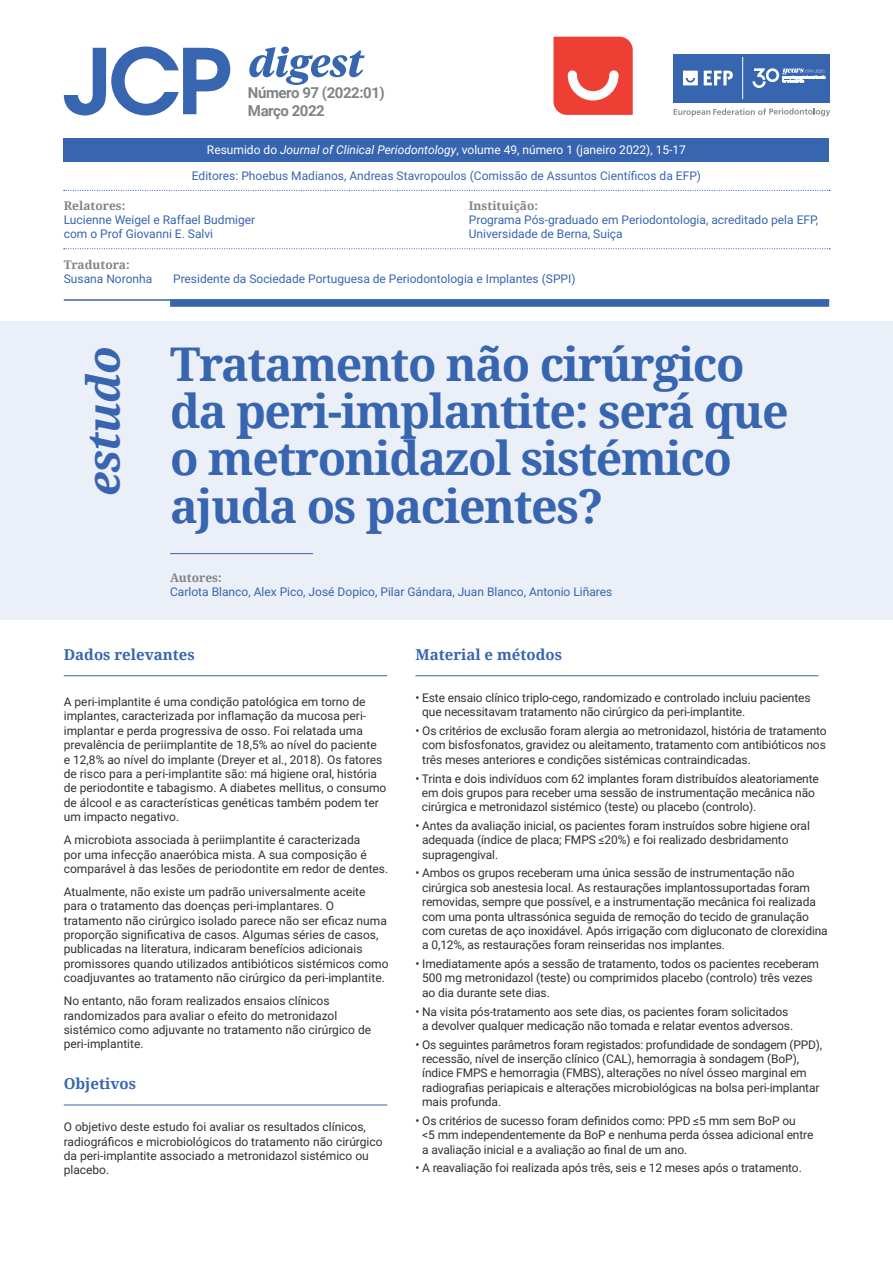
<style>
.page{position:relative;width:893px;height:1263px;background:#fff}
.page>*{position:absolute;margin:0;border:0;box-sizing:border-box;transform-origin:0 0}
.t1{font:700 46.5px/47.2px "Noto Serif";letter-spacing:-.03em;color:#3765b0}
.t2{font:italic 700 45px "Noto Serif";letter-spacing:-.02em;color:#3765b0}
.t3{font:700 15px "Noto Serif";color:#3765b0}
.t4{font:700 15px "Roboto";letter-spacing:-.03em;color:#818486}
.t5{font:12px/14.4px "Roboto";letter-spacing:-.01em;color:#2c3234}
.t6{font:12px/14.4px "Roboto";color:#3765b0}
.t7{font:12px "Roboto";color:#fff}
.t8{font:700 12px "Noto Serif";color:#818486}
.s1{font-style:italic}
</style>
<div class="page">
<div style="left:64px;top:139px;width:765px;height:23px;background:#3765b0"></div>
<svg style="left:64px;top:47px;width:166px;height:68px"></svg>
<svg style="left:249px;top:47px;width:116px;height:38px"></svg>
<svg style="left:64px;top:190px;width:766px;height:1px"></svg>
<div style="left:0;top:321px;width:893px;height:299px;background:#ebeff7"></div>
<hr style="left:64px;top:299px;width:765px;height:2px;background:#3765b0">
<div style="left:170px;top:299px;width:659px;height:8px;background:#3765b0"></div>
<hr style="left:170px;top:553px;width:143px;height:1px;background:#3765b0">
<hr style="left:64px;top:675px;width:323px;height:1px;background:#3c5da8">
<hr style="left:64px;top:1105px;width:323px;height:1px;background:#3c5da8">
<hr style="left:415px;top:675px;width:404px;height:1px;background:#3c5da8">
<svg style="left:553px;top:37px;width:80px;height:78px;background:#f0584f"></svg>
<svg style="left:674px;top:108px;width:156px;height:9px"></svg>
<div style="left:673px;top:54px;width:156px;height:49px;background:#3765b0"></div>
<svg style="left:683px;top:57px;width:142px;height:42px"></svg>
<hr style="left:742px;top:57px;width:1px;height:42px;background:#fff">
<svg style="left:64px;top:248px;width:766px;height:1px"></svg>
<p class="t4" style="left:248px;top:82px;width:138px">Número 97 (2022:01)</p>
<p class="t4" style="left:248px;top:100px;width:78px">Março 2022</p>
<p class="t7" style="left:207px;top:142px;width:481px">Resumido do <span class="s1">Journal of Clinical Periodontology</span>, volume 49, número 1 (janeiro 2022), 15-17</p>
<p class="t6" style="left:192px;top:168px;width:511px">Editores: Phoebus Madianos, Andreas Stavropoulos (Comissão de Assuntos Científicos da EFP)</p>
<p class="t8" style="left:64px;top:197px;width:63px">Relatores:</p>
<p class="t6" style="left:64px;top:212px;width:193px">Lucienne Weigel e Raffael Budmiger com o Prof Giovanni E. Salvi</p>
<p class="t8" style="left:469px;top:197px;width:71px">Instituição:</p>
<p class="t6" style="left:469px;top:212px;width:351px">Programa Pós-graduado em Periodontologia, acreditado pela EFP,<br>Universidade de Berna, Suiça</p>
<p class="t8" style="left:64px;top:256px;width:67px">Tradutora:</p>
<p class="t6" style="left:64px;top:271px;width:90px">Susana Noronha</p>
<p class="t6" style="left:173px;top:271px;width:404px">Presidente da Sociedade Portuguesa de Periodontologia e Implantes (SPPI)</p>
<p class="t2" style="left:72px;top:496px;width:151px;rotate:-90deg">estudo</p>
<p class="t1" style="left:170px;top:339px;width:620px">Tratamento não cirúrgico da peri-implantite: será que o metronidazol sistémico ajuda os pacientes?</p>
<p class="t8" style="left:170px;top:569px;width:53px">Autores:</p>
<p class="t6" style="left:170px;top:584px;width:444px">Carlota Blanco, Alex Pico, José Dopico, Pilar Gándara, Juan Blanco, Antonio Liñares</p>
<p class="t3" style="left:64px;top:644px;width:132px">Dados relevantes</p>
<p class="t5" style="left:64px;top:694px;width:324px">A peri-implantite é uma condição patológica em torno de implantes, caracterizada por inflamação da mucosa peri&shy;implantar e perda progressiva de osso. Foi relatada uma prevalência de periimplantite de 18,5% ao nível do paciente<br>e 12,8% ao nível do implante (Dreyer et al., 2018). Os fatores de risco para a peri-implantite são: má higiene oral, história de periodontite e tabagismo. A diabetes mellitus, o consumo de álcool e as características genéticas também podem ter um impacto negativo.</p>
<p class="t5" style="left:64px;top:832px;width:326px">A microbiota associada à periimplantite é caracterizada<br>por uma infecção anaeróbica mista. A sua composição é comparável à das lesões de periodontite em redor de dentes.</p>
<p class="t5" style="left:64px;top:884px;width:326px">Atualmente, não existe um padrão universalmente aceite para o tratamento das doenças peri-implantares. O tratamento não cirúrgico isolado parece não ser eficaz numa proporção significativa de casos. Algumas séries de casos, publicadas na literatura, indicaram benefícios adicionais promissores quando utilizados antibióticos sistémicos como coadjuvantes ao tratamento não cirúrgico da peri-implantite.</p>
<p class="t5" style="left:64px;top:993px;width:309px">No entanto, não foram realizados ensaios clínicos randomizados para avaliar o efeito do metronidazol sistémico como adjuvante no tratamento não cirúrgico de peri-implantite.</p>
<p class="t3" style="left:64px;top:1073px;width:74px">Objetivos</p>
<p class="t5" style="left:64px;top:1119px;width:320px">O objetivo deste estudo foi avaliar os resultados clínicos, radiográficos e microbiológicos do tratamento não cirúrgico da peri-implantite associado a metronidazol sistémico ou placebo.</p>
<p class="t3" style="left:415px;top:644px;width:148px">Material e métodos</p>
<p class="t5" style="left:422px;top:690px;width:390px;text-indent:-7px">• Este ensaio clínico triplo-cego, randomizado e controlado incluiu pacientes que necessitavam tratamento não cirúrgico da peri-implantite.</p>
<p class="t5" style="left:422px;top:723px;width:406px;text-align:justify;text-indent:-7px">• Os critérios de exclusão foram alergia ao metronidazol, história de tratamento com bisfosfonatos, gravidez ou aleitamento, tratamento com antibióticos nos três meses anteriores e condições sistémicas contraindicadas.</p>
<p class="t5" style="left:422px;top:770px;width:398px;text-indent:-7px">• Trinta e dois indivíduos com 62 implantes foram distribuídos aleatoriamente em dois grupos para receber uma sessão de instrumentação mecânica não cirúrgica e metronidazol sistémico (teste) ou placebo (controlo).</p>
<p class="t5" style="left:422px;top:818px;width:389px;text-indent:-7px">• Antes da avaliação inicial, os pacientes foram instruídos sobre higiene oral adequada (índice de placa; FMPS ≤20%) e foi realizado desbridamento supragengival.</p>
<p class="t5" style="left:422px;top:865px;width:407px;text-indent:-7px">• Ambos os grupos receberam uma única sessão de instrumentação não cirúrgica sob anestesia local. As restaurações implantossuportadas foram removidas, sempre que possível, e a instrumentação mecânica foi realizada com uma ponta ultrassónica seguida de remoção do tecido de granulação com curetas de aço inoxidável. Após irrigação com digluconato de clorexidina a 0,12%, as restaurações foram reinseridas nos implantes.</p>
<p class="t5" style="left:422px;top:956px;width:398px;text-indent:-7px">• Imediatamente após a sessão de tratamento, todos os pacientes receberam<br>500 mg metronidazol (teste) ou comprimidos placebo (controlo) três vezes ao dia durante sete dias.</p>
<p class="t5" style="left:415px;top:1004px;width:379px;text-align:center">• Na visita pós-tratamento aos sete dias, os pacientes foram solicitados a devolver qualquer medicação não tomada e relatar eventos adversos.</p>
<p class="t5" style="left:422px;top:1037px;width:401px;text-indent:-7px">• Os seguintes parâmetros foram registados: profundidade de sondagem (PPD), recessão, nível de inserção clínico (CAL), hemorragia à sondagem (BoP), índice FMPS e hemorragia (FMBS), alterações no nível ósseo marginal em radiografias periapicais e alterações microbiológicas na bolsa peri-implantar mais profunda.</p>
<p class="t5" style="left:422px;top:1113px;width:393px;text-indent:-7px">• Os critérios de sucesso foram definidos como: PPD ≤5 mm sem BoP ou<br>&lt;5 mm independentemente da BoP e nenhuma perda óssea adicional entre a avaliação inicial e a avaliação ao final de um ano.</p>
<p class="t5" style="left:415px;top:1160px;width:388px">• A reavaliação foi realizada após três, seis e 12 meses após o tratamento.</p>
</div>
